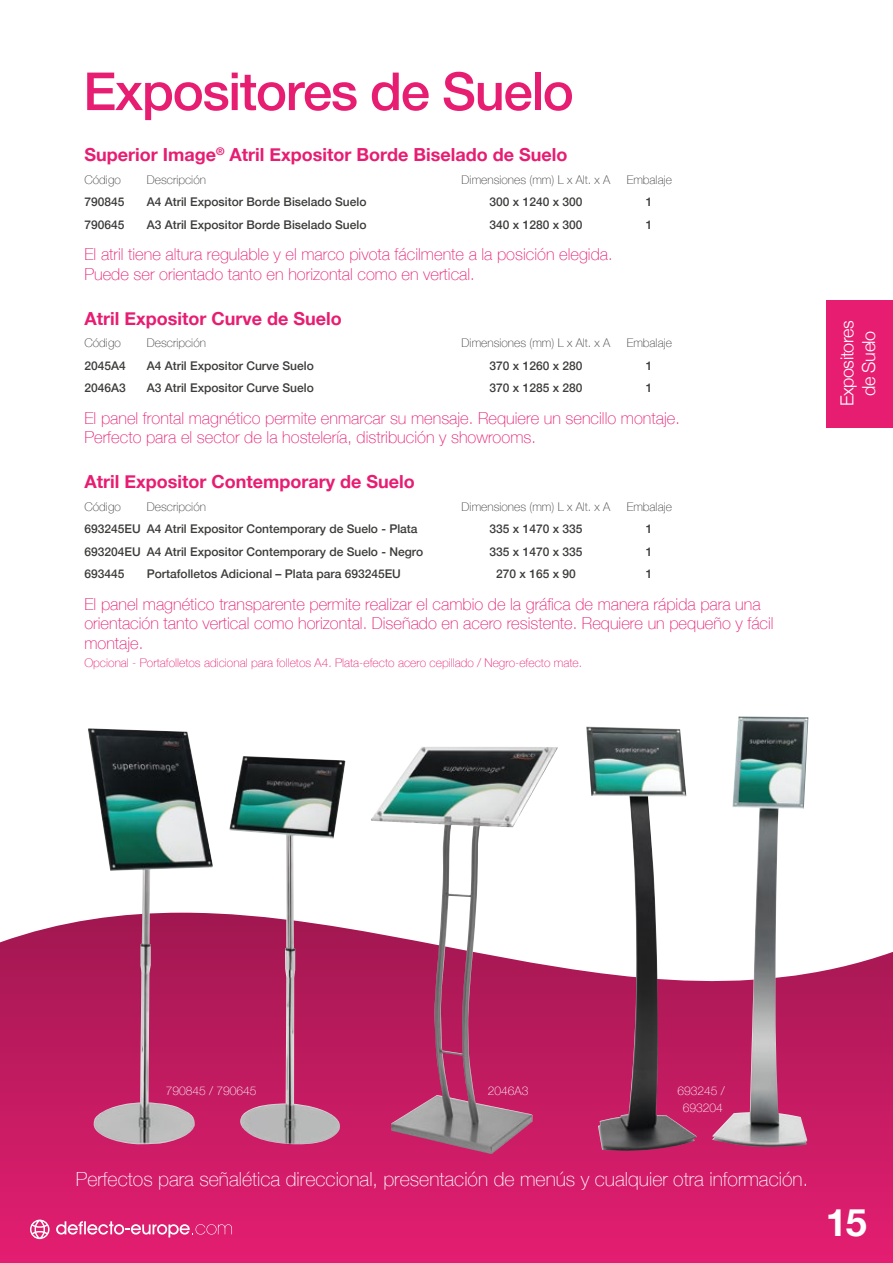
<style>
.page{position:relative;width:893px;height:1263px;background:#fff}
.page>*{position:absolute;margin:0;border:0;box-sizing:border-box;transform-origin:0 0}
.t1{font:500 52.5px "Helvetica Neue";letter-spacing:-.025em;color:#e71d72}
.t2{font:700 37.95px "Helvetica Neue";color:#fff}
.t3{font:100 19.5px "Helvetica Neue";color:#fff}
.t4{font:700 18px "Helvetica Neue";color:#e71d72}
.t5{font:300 18px/21.5px "Helvetica Neue";letter-spacing:-.025em;color:#fff;text-align:center}
.t6{font:100 16.5px/19.5px "Helvetica Neue";color:#e71d72}
.t7{font:500 12px "Helvetica Neue";color:#3c3c3b}
.t8{font:100 12px "Helvetica Neue";color:#3c3c3b}
.t9{font:100 12px "Helvetica Neue";color:#e71d72}
.t10{font:100 12px/16.5px "Helvetica Neue";color:#fff;text-align:center}
</style>
<div class="page">
<svg style="left:0;top:920px;width:893px;height:343px;background:#d1256d"></svg>
<img style="left:371px;top:747px;width:187px;height:407px">
<img style="left:586px;top:716px;width:222px;height:435px">
<img style="left:88px;top:728px;width:257px;height:418px">
<div style="left:827px;top:300px;width:66px;height:128px;background:#e71d72"></div>
<svg style="left:30px;top:1219px;width:20px;height:20px"></svg>
<svg style="left:56px;top:1221px;width:176px;height:16px;background:#e55491"></svg>
<h1 class="t1" style="left:83px;top:49px;width:492px">Expositores de Suelo</h1>
<p class="t4" style="left:84px;top:141px;width:484px">Superior Image<sup>®</sup> Atril Expositor Borde Biselado de Suelo</p>
<p class="t8" style="left:84px;top:170px;width:38px">Código</p>
<p class="t8" style="left:147px;top:170px;width:61px">Descripción</p>
<p class="t8" style="left:462px;top:170px;width:150px">Dimensiones (mm) L x Alt. x A</p>
<p class="t8" style="left:627px;top:170px;width:47px">Embalaje</p>
<p class="t7" style="left:84px;top:192px;width:42px">790845</p>
<p class="t7" style="left:147px;top:192px;width:221px">A4 Atril Expositor Borde Biselado Suelo</p>
<p class="t7" style="left:489px;top:192px;width:94px">300 x 1240 x 300</p>
<p class="t7" style="left:646px;top:192px;width:8px">1</p>
<p class="t7" style="left:84px;top:215px;width:42px">790645</p>
<p class="t7" style="left:147px;top:215px;width:221px">A3 Atril Expositor Borde Biselado Suelo</p>
<p class="t7" style="left:489px;top:215px;width:94px">340 x 1280 x 300</p>
<p class="t7" style="left:646px;top:215px;width:8px">1</p>
<p class="t6" style="left:84px;top:244px;width:530px">El atril tiene altura regulable y el marco pivota fácilmente a la posición elegida.<br>Puede ser orientado tanto en horizontal como en vertical.</p>
<p class="t4" style="left:84px;top:304px;width:259px">Atril Expositor Curve de Suelo</p>
<p class="t8" style="left:84px;top:334px;width:38px">Código</p>
<p class="t8" style="left:147px;top:334px;width:61px">Descripción</p>
<p class="t8" style="left:462px;top:334px;width:150px">Dimensiones (mm) L x Alt. x A</p>
<p class="t8" style="left:627px;top:334px;width:47px">Embalaje</p>
<p class="t7" style="left:84px;top:356px;width:43px">2045A4</p>
<p class="t7" style="left:147px;top:356px;width:168px">A4 Atril Expositor Curve Suelo</p>
<p class="t7" style="left:489px;top:356px;width:94px">370 x 1260 x 280</p>
<p class="t7" style="left:646px;top:356px;width:8px">1</p>
<p class="t7" style="left:84px;top:378px;width:43px">2046A3</p>
<p class="t7" style="left:147px;top:378px;width:168px">A3 Atril Expositor Curve Suelo</p>
<p class="t7" style="left:489px;top:378px;width:94px">370 x 1285 x 280</p>
<p class="t7" style="left:646px;top:378px;width:8px">1</p>
<p class="t6" style="left:84px;top:407px;width:597px">El panel frontal magnético permite enmarcar su mensaje. Requiere un sencillo montaje.<br>Perfecto para el sector de la hostelería, distribución y showrooms.</p>
<p class="t4" style="left:84px;top:468px;width:332px">Atril Expositor Contemporary de Suelo</p>
<p class="t8" style="left:84px;top:497px;width:38px">Código</p>
<p class="t8" style="left:147px;top:497px;width:61px">Descripción</p>
<p class="t8" style="left:462px;top:497px;width:150px">Dimensiones (mm) L x Alt. x A</p>
<p class="t8" style="left:627px;top:497px;width:47px">Embalaje</p>
<p class="t7" style="left:84px;top:519px;width:335px">693245EU A4 Atril Expositor Contemporary de Suelo - Plata</p>
<p class="t7" style="left:489px;top:519px;width:94px">335 x 1470 x 335</p>
<p class="t7" style="left:646px;top:519px;width:8px">1</p>
<p class="t7" style="left:84px;top:542px;width:340px">693204EU A4 Atril Expositor Contemporary de Suelo - Negro</p>
<p class="t7" style="left:489px;top:542px;width:94px">335 x 1470 x 335</p>
<p class="t7" style="left:646px;top:542px;width:8px">1</p>
<p class="t7" style="left:84px;top:564px;width:42px">693445</p>
<p class="t7" style="left:147px;top:564px;width:256px">Portafolletos Adicional – Plata para 693245EU</p>
<p class="t7" style="left:496px;top:564px;width:81px">270 x 165 x 90</p>
<p class="t7" style="left:646px;top:564px;width:8px">1</p>
<p class="t6" style="left:84px;top:593px;width:691px">El panel magnético transparente permite realizar el cambio de la gráfica de manera rápida para una orientación tanto vertical como horizontal. Diseñado en acero resistente. Requiere un pequeño y fácil montaje.</p>
<p class="t9" style="left:84px;top:653px;width:499px">Opcional - Portafolletos adicional para folletos A4. Plata-efecto acero cepillado / Negro-efecto mate.</p>
<p class="t5" style="left:835px;top:406px;width:88px;rotate:-90deg">Expositores de Suelo</p>
<p class="t10" style="left:166px;top:1082px;width:92px">790845 / 790645</p>
<p class="t10" style="left:678px;top:1082px;width:49px">693245 /<br>693204</p>
<p class="t10" style="left:488px;top:1082px;width:42px">2046A3</p>
<p class="t3" style="left:76px;top:1164px;width:734px">Perfectos para señalética direccional, presentación de menús y cualquier otra información.</p>
<h2 class="t2" style="left:826px;top:1193px;width:43px">15</h2>
</div>
